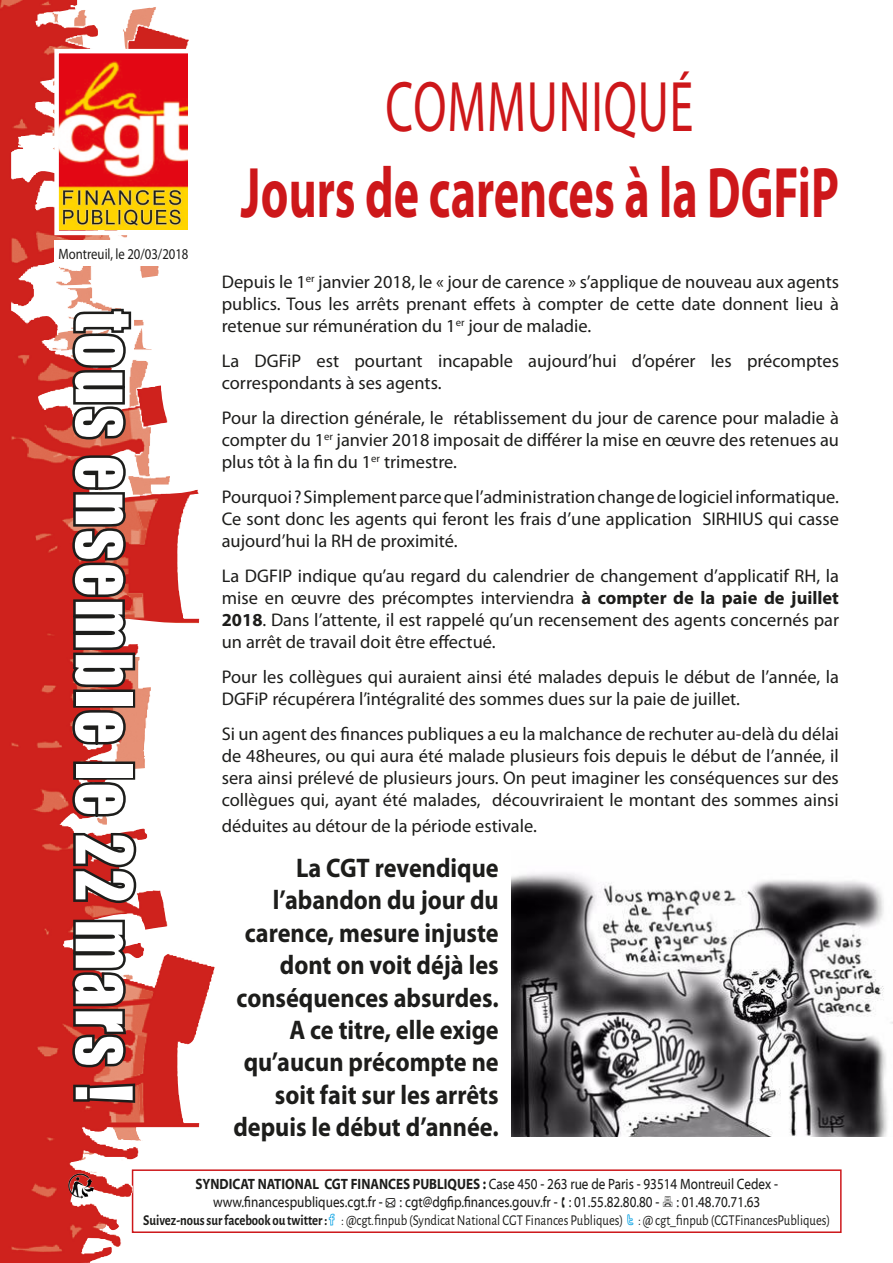
<style>
.page{position:relative;width:893px;height:1263px;background:#fff}
.page>*{position:absolute;margin:0;border:0;box-sizing:border-box;transform-origin:0 0}
.t1{font:700 72px "Myriad Pro";color:#cd171a;scale:.67 1}
.t2{font:72px "Impact";letter-spacing:.05em;color:#fff;scale:.9 1}
.t3{font:72px "Myriad Pro";letter-spacing:.02em;color:#cd171a;scale:.67 1}
.Par_défaut{font:700 27px/32.4px "Myriad Pro";color:#1d1d1b;text-align:right;scale:.9 1}
.Par_défaut-2{font:18.3px/22px "Myriad Pro";color:#1d1d1b;text-align:justify}
.t4{font:15px/18px "Myriad Web Pro";color:#1d1d1b;text-align:center;scale:.85 1}
.Style_de_paragraphe{font:15px "Alegreya Sans";color:#1d1d1b;scale:.85 1}
.puces_noire_copie_2{font:15px "Myriad Pro";color:#1d1d1b;scale:.85 1}
.s1{font-weight:700}
</style>
<div class="page">
<div style="left:132px;top:1169px;width:710px;height:64px;border:2px solid #cd171a"></div>
<img style="left:0;top:0;width:215px;height:1263px">
<img style="left:59px;top:54px;width:129px;height:175px">
<div style="left:54px;top:49px;width:139px;height:186px;border:4px solid #fff"></div>
<div style="left:54px;top:240px;width:139px;height:26px;background:#fff"></div>
<img style="left:68px;top:1173px;width:26px;height:26px">
<svg style="left:68px;top:306px;width:66px;height:137px"></svg>
<svg style="left:68px;top:452px;width:70px;height:238px;background:#8b453e"></svg>
<div style="left:73px;top:689px;width:62px;height:19px;border:5px solid #1d1d1b"></div>
<svg style="left:69px;top:706px;width:60px;height:42px;background:#863e37"></svg>
<div style="left:73px;top:761px;width:62px;height:19px;border:5px solid #1d1d1b"></div>
<svg style="left:69px;top:778px;width:60px;height:42px"></svg>
<svg style="left:71px;top:830px;width:68px;height:76px"></svg>
<svg style="left:68px;top:917px;width:62px;height:154px;background:#82403a"></svg>
<svg style="left:71px;top:1081px;width:67px;height:24px;background:#7d2c25"></svg>
<img style="left:511px;top:873px;width:382px;height:264px">
<p class="puces_noire_copie_2" style="left:59px;top:244px;width:154px">Montreuil, le 20/03/2018</p>
<p class="t2" style="left:160px;top:311px;width:879px;rotate:90deg">tous ensemble le 22 mars !</p>
<p class="t3" style="left:386px;top:62px;width:461px">COMMUNIQUÉ</p>
<p class="t1" style="left:241px;top:146px;width:894px">Jours de carences à la DGFiP</p>
<p class="Par_défaut-2" style="left:222px;top:271px;width:619px">Depuis le 1<sup>er</sup> janvier 2018, le « jour de carence » s’applique de nouveau aux agents publics. Tous les arrêts prenant effets à compter de cette date donnent lieu à retenue sur rémunération du 1<sup>er</sup> jour de maladie.</p>
<p class="Par_défaut-2" style="left:222px;top:349px;width:619px">La DGFiP est pourtant incapable aujourd’hui d’opérer les précomptes correspondants à ses agents.</p>
<p class="Par_défaut-2" style="left:222px;top:406px;width:619px">Pour la direction générale, le rétablissement du jour de carence pour maladie à compter du 1<sup>er</sup> janvier 2018 imposait de différer la mise en œuvre des retenues au plus tôt à la fin du 1<sup>er</sup> trimestre.</p>
<p class="Par_défaut-2" style="left:222px;top:485px;width:619px">Pourquoi ? Simplement parce que l’administration change de logiciel informatique.<br>Ce sont donc les agents qui feront les frais d’une application SIRHIUS qui casse aujourd’hui la RH de proximité.</p>
<p class="Par_défaut-2" style="left:222px;top:564px;width:619px">La DGFIP indique qu’au regard du calendrier de changement d’applicatif RH, la mise en œuvre des précomptes interviendra <span class="s1">à compter de la paie de juillet 2018</span>. Dans l’attente, il est rappelé qu’un recensement des agents concernés par un arrêt de travail doit être effectué.</p>
<p class="Par_défaut-2" style="left:222px;top:665px;width:619px">Pour les collègues qui auraient ainsi été malades depuis le début de l’année, la<br>DGFiP récupérera l’intégralité des sommes dues sur la paie de juillet.</p>
<p class="Par_défaut-2" style="left:222px;top:722px;width:619px">Si un agent des finances publiques a eu la malchance de rechuter au-delà du délai de 48heures, ou qui aura été malade plusieurs fois depuis le début de l’année, il sera ainsi prélevé de plusieurs jours. On peut imaginer les conséquences sur des collègues qui, ayant été malades, découvriraient le montant des sommes ainsi</p>
<p class="Par_défaut-2" style="left:222px;top:814px;width:317px">déduites au détour de la période estivale.</p>
<p class="Par_défaut" style="left:233px;top:851px;width:296px">La CGT revendique l’abandon du jour du carence, mesure injuste dont on voit déjà les conséquences absurdes.<br>A ce titre, elle exige qu’aucun précompte ne soit fait sur les arrêts depuis le début d’année.</p>
<p class="t4" style="left:195px;top:1175px;width:687px"><span class="s1">SYNDICAT NATIONAL CGT FINANCES PUBLIQUES :</span> Case 450 - 263 rue de Paris - 93514 Montreuil Cedex - www.financespubliques.cgt.fr - ● : cgt@dgfip.finances.gouv.fr - : 01.55.82.80.80 - : 01.48.70.71.63</p>
<p class="Style_de_paragraphe" style="left:143px;top:1210px;width:810px"><span class="s1">Suivez-nous sur facebook ou twitter :</span> : @cgt.finpub (Syndicat National CGT Finances Publiques) : @ cgt_finpub (CGTFinancesPubliques)</p>
</div>
